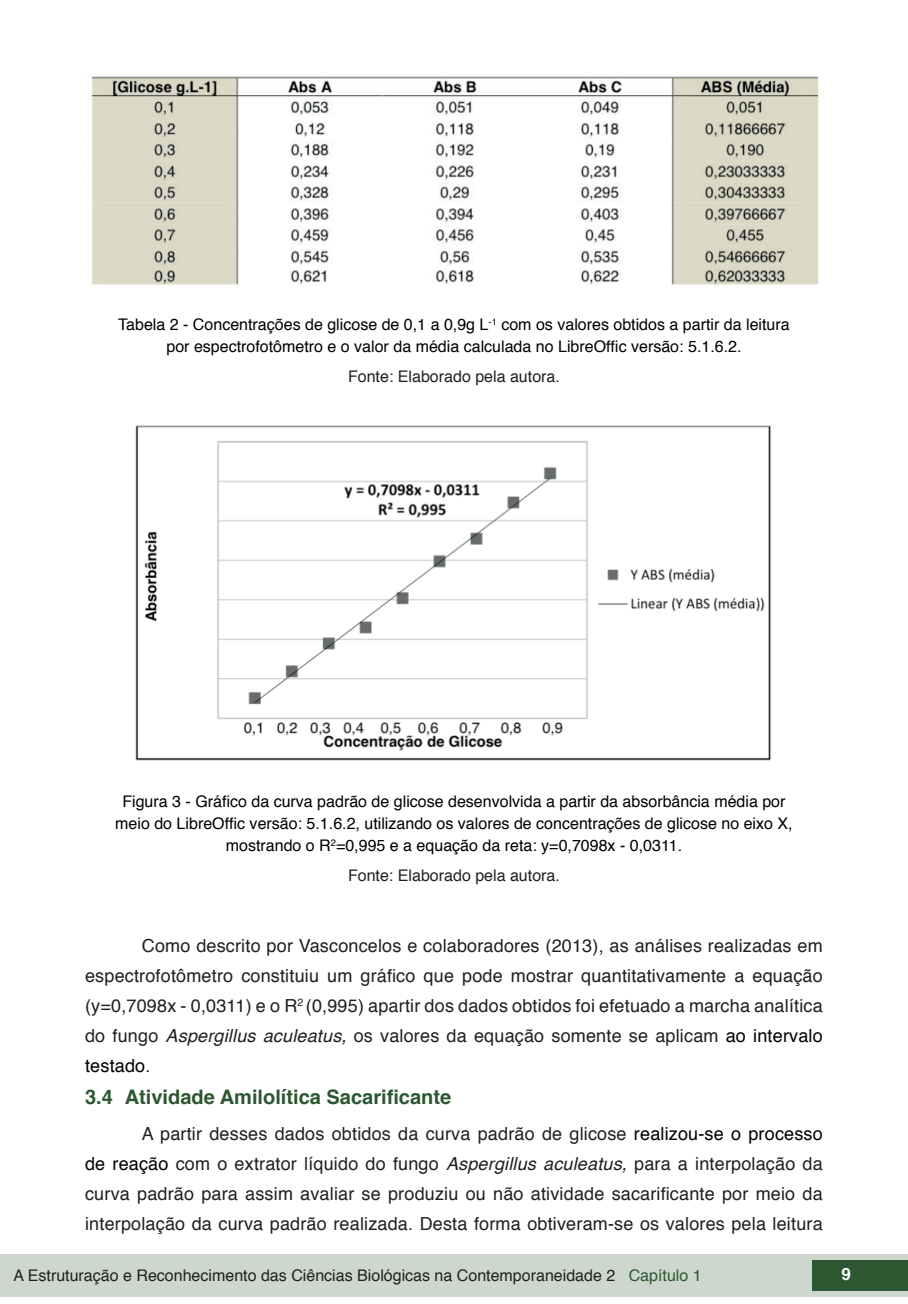
<style>
.page{position:relative;width:908px;height:1304px;background:#fff}
.page>*{position:absolute;margin:0;border:0;box-sizing:border-box;transform-origin:0 0}
.t1{font:700 20px "Helvetica";color:#2d5730}
.t2{font:18px/30px "Helvetica";letter-spacing:.01em;color:#231f20;text-align:justify}
.t3{font:700 16.8px "Helvetica";color:#fff}
.t4{font:16px/22px "Helvetica";color:#000;text-align:center}
.t5{font:16px "Helvetica";color:#231f20}
.s1{font-style:italic}
.s2{color:#000001}
.s3{color:#000003}
.s4{color:#2d5730}
</style>
<div class="page">
<div style="left:0;top:1254px;width:906px;height:43px;background:#cdd7ce"></div>
<div style="left:812px;top:1261px;width:95px;height:30px;background:#2d5730"></div>
<img style="left:91px;top:76px;width:728px;height:209px">
<img style="left:135px;top:425px;width:636px;height:336px">
<p class="t4" style="left:118px;top:314px;width:672px">Tabela 2 - Concentrações de glicose de 0,1 a 0,9g L<sup>-1</sup> com os valores obtidos a partir da leitura por espectrofotômetro e o valor da média calculada no LibreOffic versão: 5.1.6.2.</p>
<p class="t5" style="left:348px;top:364px;width:213px">Fonte: Elaborado pela autora.</p>
<p class="t4" style="left:115px;top:791px;width:678px">Figura 3 - Gráfico da curva padrão de glicose desenvolvida a partir da absorbância média por meio do LibreOffic versão: 5.1.6.2, utilizando os valores de concentrações de glicose no eixo X, mostrando o R<sup>2</sup>=0,995 e a equação da reta: y=0,7098x - 0,0311.</p>
<p class="t5" style="left:348px;top:863px;width:213px">Fonte: Elaborado pela autora.</p>
<p class="t2" style="left:85px;top:931px;width:738px;text-indent:57px">Como descrito por Vasconcelos e colaboradores (2013), as análises realizadas em espectrofotômetro constituiu um gráfico que pode mostrar quantitativamente a equação (y=0,7098x - 0,0311) e o R<sup>2</sup> (0,995) apartir dos dados obtidos foi efetuado a marcha analítica do fungo <span class="s1">Aspergillus aculeatus,</span> os valores da equação somente se aplicam <span class="s2">ao intervalo testado</span>.</p>
<p class="t1" style="left:85px;top:1081px;width:367px">3.4 Atividade Amilolítica Sacarificante</p>
<p class="t2" style="left:85px;top:1119px;width:738px;text-indent:57px">A partir desses dados obtidos da curva padrão de glicose <span class="s3">realizou-se o processo de reação</span> com o extrator líquido do fungo <span class="s1">Aspergillus aculeatus,</span> para a interpolação da curva padrão para assim avaliar se produziu ou não atividade sacarificante por meio da interpolação da curva padrão realizada. Desta forma obtiveram-se os valores pela leitura</p>
<p class="t5" style="left:14px;top:1263px;width:689px">A Estruturação e Reconhecimento das Ciências Biológicas na Contemporaneidade 2 <span class="s4">Capítulo 1</span></p>
<p class="t3" style="left:841px;top:1261px;width:11px">9</p>
</div>
